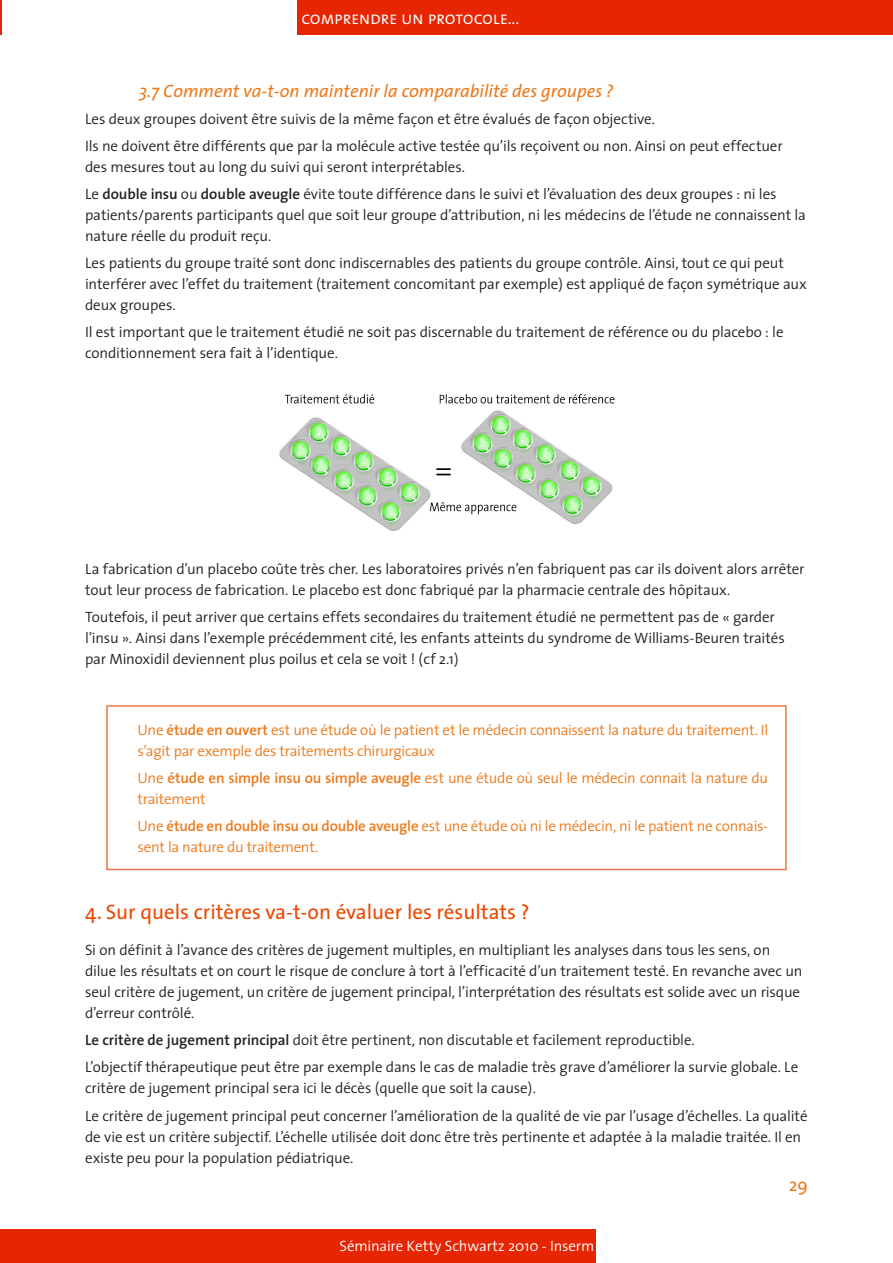
<style>
.page{position:relative;width:893px;height:1263px;background:#fff}
.page>*{position:absolute;margin:0;border:0;box-sizing:border-box;transform-origin:0 0}
.t1{font:21px "The Sans";color:#ed4800}
.t2{font:italic 18px "The Sans";color:#ed791a}
.t3{font:18px "The Sans Semi Light Caps";letter-spacing:-.02em;color:#fff}
.t4{font:18px "The Sans";color:#ed791a}
.t5{font:300 15px/21px "The Sans";letter-spacing:-.005em;color:#231f20}
.t6{font:300 15px/21px "The Sans";letter-spacing:-.015em;color:#ed791a}
.t7{font:300 15px "The Sans";letter-spacing:-.01em;color:#fff}
.s1{font-weight:600}
</style>
<div class="page">
<img style="left:0;top:0;width:1px;height:34px">
<div style="left:297px;top:0;width:596px;height:34px;background:#e62503"></div>
<div style="left:0;top:1230px;width:596px;height:33px;background:#e62503"></div>
<div style="left:106px;top:705px;width:681px;height:165px;border:2px solid #f17640"></div>
<img style="left:279px;top:394px;width:336px;height:137px">
<p class="t3" style="left:301px;top:3px;width:220px">comprendre un protocole...</p>
<p class="t2" style="left:139px;top:76px;width:476px">3.7 Comment va-t-on maintenir la comparabilité des groupes ?</p>
<p class="t5" style="left:85px;top:108px;width:571px">Les deux groupes doivent être suivis de la même façon et être évalués de façon objective.</p>
<p class="t5" style="left:85px;top:135px;width:699px">Ils ne doivent être différents que par la molécule active testée qu’ils reçoivent ou non. Ainsi on peut effectuer des mesures tout au long du suivi qui seront interprétables.</p>
<p class="t5" style="left:85px;top:183px;width:722px">Le <span class="s1">double insu</span> ou <span class="s1">double aveugle</span> évite toute différence dans le suivi et l’évaluation des deux groupes : ni les patients/parents participants quel que soit leur groupe d’attribution, ni les médecins de l’étude ne connaissent la nature réelle du produit reçu.</p>
<p class="t5" style="left:85px;top:252px;width:723px">Les patients du groupe traité sont donc indiscernables des patients du groupe contrôle. Ainsi, tout ce qui peut interférer avec l’effet du traitement (traitement concomitant par exemple) est appliqué de façon symétrique aux deux groupes.</p>
<p class="t5" style="left:85px;top:321px;width:700px">Il est important que le traitement étudié ne soit pas discernable du traitement de référence ou du placebo : le conditionnement sera fait à l’identique.</p>
<p class="t5" style="left:85px;top:558px;width:721px">La fabrication d’un placebo coûte très cher. Les laboratoires privés n’en fabriquent pas car ils doivent alors arrêter tout leur process de fabrication. Le placebo est donc fabriqué par la pharmacie centrale des hôpitaux.</p>
<p class="t5" style="left:85px;top:606px;width:701px">Toutefois, il peut arriver que certains effets secondaires du traitement étudié ne permettent pas de « garder l’insu ». Ainsi dans l’exemple précédemment cité, les enfants atteints du syndrome de Williams-Beuren traités par Minoxidil deviennent plus poilus et cela se voit ! (cf 2.1)</p>
<p class="t6" style="left:138px;top:719px;width:632px">Une <span class="s1">étude en ouvert</span> est une étude où le patient et le médecin connaissent la nature du traitement. Il s’agit par exemple des traitements chirurgicaux</p>
<p class="t6" style="left:138px;top:767px;width:632px">Une <span class="s1">étude en simple insu ou simple aveugle</span> est une étude où seul le médecin connait la nature du traitement</p>
<p class="t6" style="left:138px;top:815px;width:632px">Une <span class="s1">étude en double insu ou double aveugle</span> est une étude où ni le médecin, ni le patient ne connais&shy;sent la nature du traitement.</p>
<p class="t1" style="left:85px;top:895px;width:446px">4. Sur quels critères va-t-on évaluer les résultats ?</p>
<p class="t5" style="left:85px;top:939px;width:719px">Si on définit à l’avance des critères de jugement multiples, en multipliant les analyses dans tous les sens, on dilue les résultats et on court le risque de conclure à tort à l’efficacité d’un traitement testé. En revanche avec un seul critère de jugement, un critère de jugement principal, l’interprétation des résultats est solide avec un risque d’erreur contrôlé.</p>
<p class="t5" style="left:85px;top:1029px;width:611px"><span class="s1">Le critère de jugement principal</span> doit être pertinent, non discutable et facilement reproductible.</p>
<p class="t5" style="left:85px;top:1056px;width:715px">L’objectif thérapeutique peut être par exemple dans le cas de maladie très grave d’améliorer la survie globale. Le critère de jugement principal sera ici le décès (quelle que soit la cause).</p>
<p class="t5" style="left:85px;top:1104px;width:724px">Le critère de jugement principal peut concerner l’amélioration de la qualité de vie par l’usage d’échelles. La qualité de vie est un critère subjectif. L’échelle utilisée doit donc être très pertinente et adaptée à la maladie traitée. Il en existe peu pour la population pédiatrique.</p>
<p class="t7" style="left:340px;top:1234px;width:256px">Séminaire Ketty Schwartz 2010 - Inserm</p>
<p class="t4" style="left:789px;top:1170px;width:21px">29</p>
</div>
